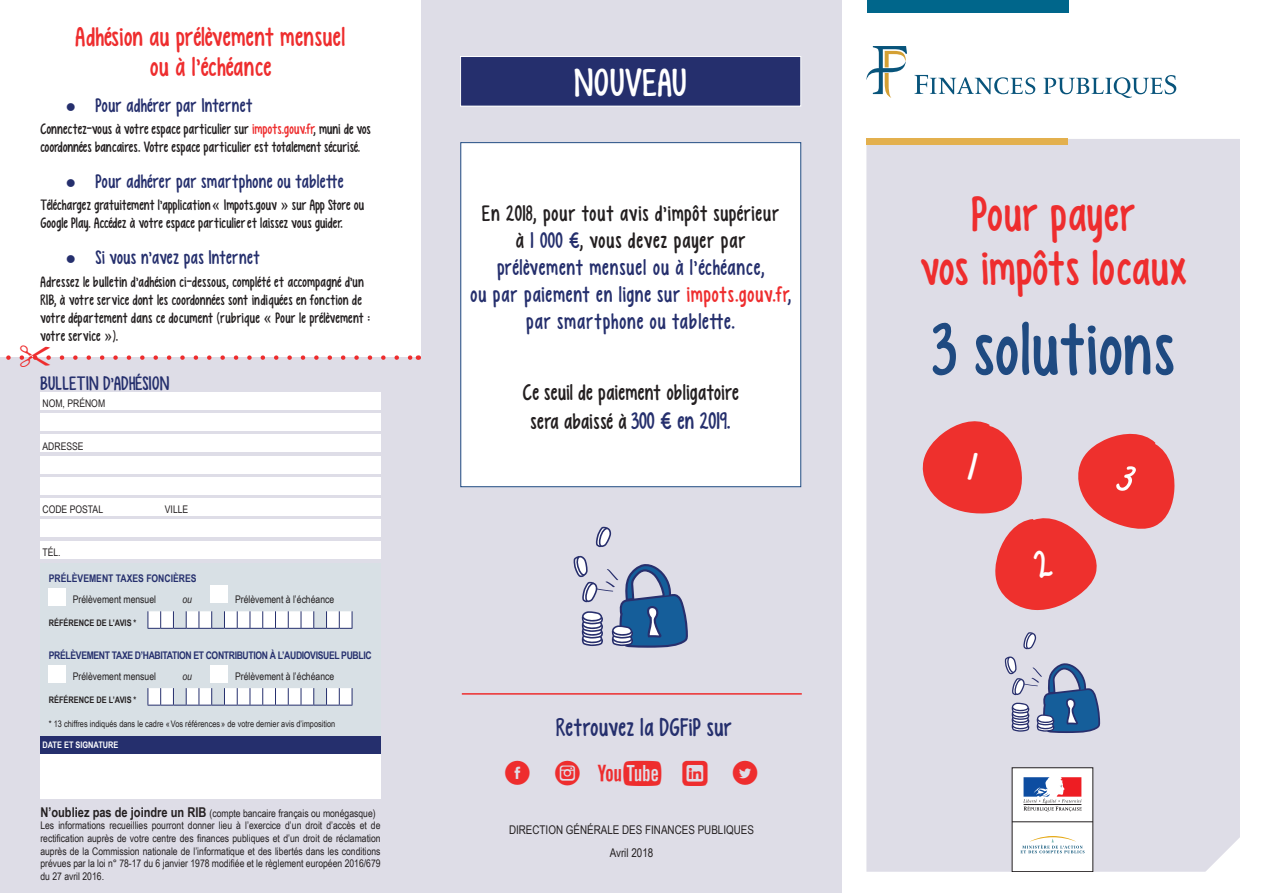
<style>
.page{position:relative;width:1263px;height:893px;background:#fff}
.page>*{position:absolute;margin:0;border:0;box-sizing:border-box;transform-origin:0 0}
.titre_gelpen{font:75px "KG Empireof Dirt";letter-spacing:.015em;color:#1f4a81}
.titre_gelpen-2{font:49.5px/54px "KG Empireof Dirt";letter-spacing:.015em;color:#ee2d2e;text-align:center}
.titre_gelpen-3{font:39px "KG Empireof Dirt";letter-spacing:.025em;color:#fff}
.t1{font:37.5px "socialtype";color:#ee2d2e}
.Solution{font:27px/30px "KG Empireof Dirt";letter-spacing:.015em;color:#ee2d2e;text-align:center}
.Sous_titre_1{font:25.5px "KG Empireof Dirt";letter-spacing:.015em;color:#252f6d}
.Texte{font:22.5px/27px "KG Empireof Dirt";letter-spacing:.035em;color:#252f6d;text-align:center}
.Texte-2{font:22.5px/28.8px "KG Empireof Dirt";letter-spacing:.015em;color:#231f20;text-align:center}
.Sous_titre_1-2{font:19.5px "KG Empireof Dirt";letter-spacing:.02em;color:#252f6d}
.Texte_Tahoma{font:15px/18px "KG Empireof Dirt";letter-spacing:.01em;color:#231f20}
.t2{font:12px "Arial Narrow";color:#231f20}
.t3{font:10.5px/12.6px "Arial Narrow";color:#231f20;text-align:justify}
.t4{font:700 10.5px "Arial Narrow";letter-spacing:-.03em;color:#252f6d}
.t5{font:700 10.5px "Arial Narrow";color:#252f6d}
.t6{font:italic 10.5px "Arial Narrow";color:#231f20}
.t7{font:9px "Arial Narrow";color:#231f20}
.t8{font:700 9px "Arial Narrow";color:#231f20}
.t9{font:700 9px "Arial Narrow";color:#fff}
.s1{color:#ee2d2e}
.s2{font-family:"Arial"}
.s3{font-weight:700;font-size:13.5px}
.s4{color:#231f20}
.s5{font-size:24px;color:#252f6d}
.s6{font-family:"Sociallogostfb";font-size:30px}
</style>
<div class="page">
<div style="left:866px;top:139px;width:374px;height:733px;background:#dedde7"></div>
<div style="left:421px;top:0;width:421px;height:893px;background:#dedde7"></div>
<div style="left:0;top:358px;width:421px;height:535px;background:#dedde7"></div>
<div style="left:867px;top:0;width:201px;height:13px;background:#00668b"></div>
<div style="left:866px;top:139px;width:202px;height:6px;background:#e3b04e"></div>
<svg style="left:1200px;top:825px;width:40px;height:47px"></svg>
<svg style="left:914px;top:75px;width:121px;height:19px"></svg>
<svg style="left:1043px;top:75px;width:133px;height:23px"></svg>
<svg style="left:866px;top:46px;width:41px;height:52px"></svg>
<div style="left:40px;top:392px;width:341px;height:17px;background:#fff"></div>
<div style="left:40px;top:435px;width:341px;height:17px;background:#fff"></div>
<div style="left:40px;top:499px;width:341px;height:17px;background:#fff"></div>
<div style="left:40px;top:541px;width:341px;height:17px;background:#fff"></div>
<div style="left:40px;top:563px;width:341px;height:77px;background:#d8e0e5"></div>
<div style="left:40px;top:640px;width:341px;height:97px;background:#d8e0e5"></div>
<div style="left:40px;top:456px;width:341px;height:17px;background:#fff"></div>
<div style="left:40px;top:477px;width:341px;height:17px;background:#fff"></div>
<div style="left:40px;top:520px;width:341px;height:17px;background:#fff"></div>
<div style="left:40px;top:414px;width:341px;height:17px;background:#fff"></div>
<div style="left:49px;top:588px;width:17px;height:17px;background:#fff"></div>
<div style="left:49px;top:665px;width:17px;height:17px;background:#fff"></div>
<div style="left:210px;top:585px;width:17px;height:17px;background:#fff"></div>
<div style="left:210px;top:665px;width:17px;height:17px;background:#fff"></div>
<svg style="left:148px;top:611px;width:205px;height:18px"></svg>
<svg style="left:148px;top:688px;width:205px;height:18px"></svg>
<div style="left:40px;top:737px;width:341px;height:62px;background:#fff"></div>
<div style="left:40px;top:737px;width:341px;height:17px;background:#252f6d"></div>
<div style="left:461px;top:143px;width:340px;height:344px;background:#fff"></div>
<div style="left:461px;top:142px;width:340px;height:345px;border:1px solid #1f4a81"></div>
<div style="left:461px;top:57px;width:340px;height:49px;background:#252f6d"></div>
<div style="left:460px;top:56px;width:341px;height:50px;border:1px solid #fff"></div>
<svg style="left:1005px;top:632px;width:95px;height:101px"></svg>
<svg style="left:573px;top:526px;width:115px;height:122px"></svg>
<div style="left:1012px;top:768px;width:81px;height:104px;background:#fff"></div>
<hr style="left:1012px;top:821px;width:81px;height:1px;background:#231f20">
<svg style="left:1020px;top:836px;width:64px;height:17px"></svg>
<svg style="left:1023px;top:777px;width:59px;height:34px"></svg>
<hr style="left:462px;top:693px;width:340px;height:2px;background:#ee2d2e">
<svg style="left:0;top:355px;width:411px;height:5px"></svg>
<svg style="left:920px;top:417px;width:255px;height:194px"></svg>
<p class="Solution" style="left:76px;top:22px;width:271px">Adhésion au prélèvement mensuel ou à l’échéance</p>
<p class="Sous_titre_1-2" style="left:66px;top:94px;width:188px">● Pour adhérer par Internet</p>
<p class="Texte_Tahoma" style="left:40px;top:120px;width:332px">Connectez-vous à votre espace particulier sur <span class="s1">impots.gouv.fr</span>, muni de vos coordonnées bancaires. Votre espace particulier est totalement sécurisé.</p>
<p class="Sous_titre_1-2" style="left:66px;top:170px;width:279px">● Pour adhérer par smartphone ou tablette</p>
<p class="Texte_Tahoma" style="left:40px;top:196px;width:325px">Téléchargez gratuitement l’application<span class="s2">«</span> Impots.gouv <span class="s2">»</span> sur App Store ou<br>Google Play. Accédez à votre espace particulieret laissez vous guider.</p>
<p class="Sous_titre_1-2" style="left:66px;top:247px;width:195px">● Si vous n’avez pas Internet</p>
<p class="Texte_Tahoma" style="left:40px;top:273px;width:331px">Adressez le bulletin d’adhésion ci-dessous, complété et accompagné d’un RIB, à votre service dont les coordonnées sont indiquées en fonction de votre département dans ce document (rubrique <span class="s2">«</span> Pour le prélèvement : votre service <span class="s2">»</span>).</p>
<p class="Sous_titre_1-2" style="left:40px;top:372px;width:130px">BULLETIN D’ADHÉSION</p>
<p class="t3" style="left:43px;top:397px;width:64px">NOM, PRÉNOM</p>
<p class="t3" style="left:43px;top:439px;width:43px">ADRESSE</p>
<p class="t3" style="left:43px;top:503px;width:62px">CODE POSTAL</p>
<p class="t3" style="left:165px;top:503px;width:25px">VILLE</p>
<p class="t3" style="left:43px;top:546px;width:20px">TÉL.</p>
<p class="t5" style="left:49px;top:570px;width:149px">PRÉLÈVEMENT TAXES FONCIÈRES</p>
<p class="t3" style="left:73px;top:592px;width:85px">Prélèvement mensuel</p>
<p class="t6" style="left:182px;top:592px;width:11px">ou</p>
<p class="t3" style="left:235px;top:592px;width:101px">Prélèvement à l’échéance</p>
<p class="t8" style="left:49px;top:616px;width:89px">RÉFÉRENCE DE L’AVIS *</p>
<p class="t4" style="left:49px;top:647px;width:324px">PRÉLÈVEMENT TAXE D’HABITATION ET CONTRIBUTION À L’AUDIOVISUEL PUBLIC</p>
<p class="t3" style="left:73px;top:669px;width:85px">Prélèvement mensuel</p>
<p class="t6" style="left:182px;top:669px;width:11px">ou</p>
<p class="t3" style="left:235px;top:669px;width:101px">Prélèvement à l’échéance</p>
<p class="t8" style="left:49px;top:693px;width:89px">RÉFÉRENCE DE L’AVIS *</p>
<p class="t7" style="left:49px;top:717px;width:288px">* 13 chiffres indiqués dans le cadre «Vos références » de votre dernier avis d’imposition</p>
<p class="t9" style="left:43px;top:738px;width:77px">DATE ET SIGNATURE</p>
<p class="t3" style="left:40px;top:806px;width:337px"><span class="s3">N’oubliez pas de joindre un RIB</span> (compte bancaire français ou monégasque)</p>
<p class="t3" style="left:40px;top:819px;width:342px">Les informations recueillies pourront donner lieu à l’exercice d’un droit d’accès et de rectification auprès de votre centre des finances publiques et d’un droit de réclamation auprès de la Commission nationale de l’informatique et des libertés dans les conditions prévues par la loi n° 78-17 du 6 janvier 1978 modifiée et le règlement européen 2016/679 du 27 avril 2016.</p>
<p class="titre_gelpen-3" style="left:575px;top:61px;width:113px">NOUVEAU</p>
<p class="Texte" style="left:470px;top:200px;width:323px"><span class="s4">En 2018, pour tout avis d’impôt supérieur<br>à</span> 1 000 €<span class="s4">, vous devez payer par </span>prélèvement mensuel ou à l’échéance,<br>ou par paiement en ligne sur <span class="s1">impots.gouv.fr</span>, par smartphone ou tablette.</p>
<p class="Texte-2" style="left:523px;top:378px;width:217px">Ce seuil de paiement obligatoire sera abaissé à <span class="s5">300 € en 2019.</span></p>
<p class="Sous_titre_1" style="left:556px;top:713px;width:177px">Retrouvez la DGFiP sur</p>
<p class="t1" style="left:502px;top:751px;width:260px">B V<span class="s6">B 1</span>A</p>
<p class="t2" style="left:509px;top:821px;width:246px">DIRECTION GÉNÉRALE DES FINANCES PUBLIQUES</p>
<p class="t2" style="left:610px;top:844px;width:45px">Avril 2018</p>
<p class="titre_gelpen-2" style="left:921px;top:187px;width:267px">Pour payer<br>vos impôts locaux</p>
<p class="titre_gelpen" style="left:932px;top:307px;width:244px">3 solutions</p>
</div>
